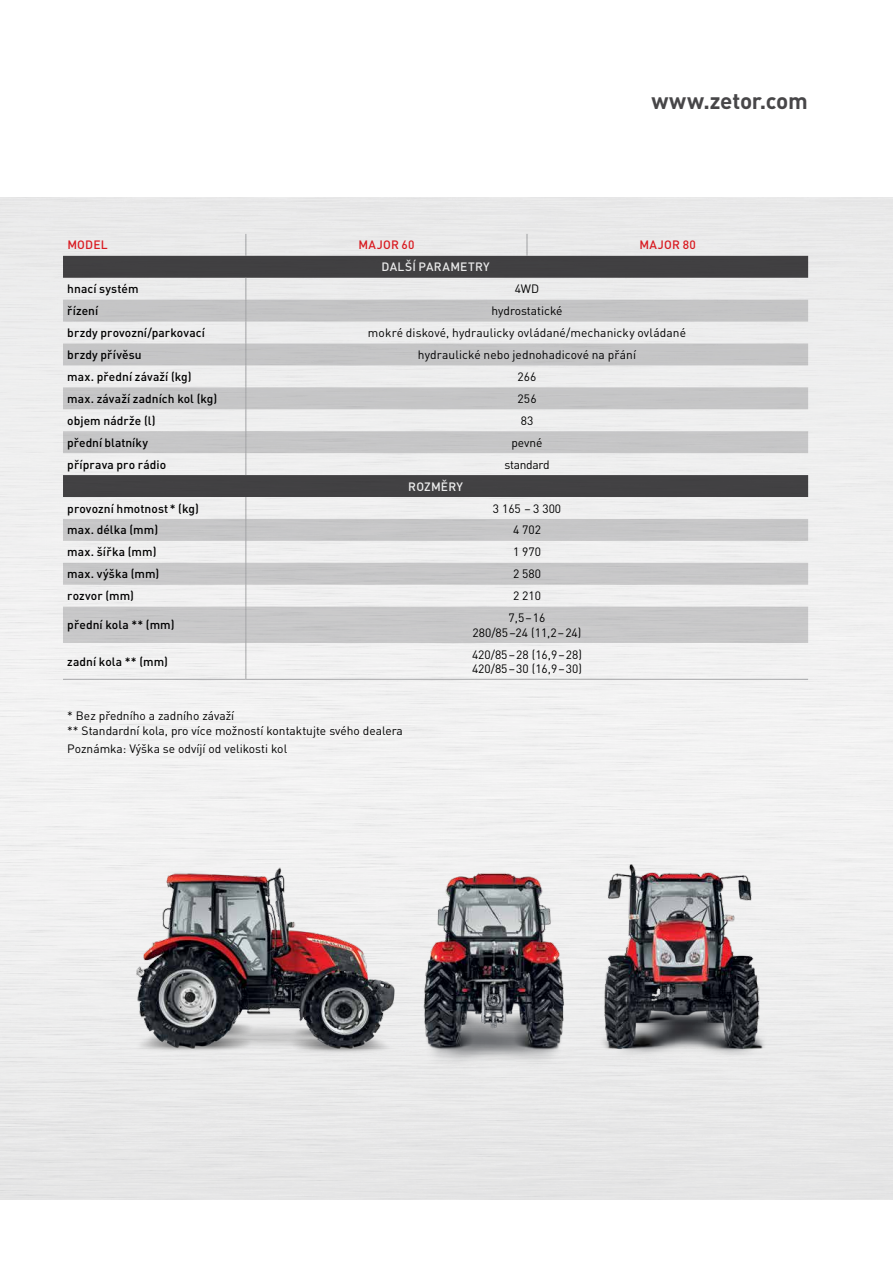
<style>
.page{position:relative;width:893px;height:1263px;background:#fff}
.page>*{position:absolute;margin:0;border:0;box-sizing:border-box;transform-origin:0 0}
.t1{font:700 22.5px "DIN Pro";letter-spacing:-.015em;color:#474648}
.t2{font:12px/14.4px "DIN Pro";color:#000}
.t3{font:500 12px "DIN Pro";letter-spacing:.005em;color:#000}
.t4{font:500 12px "DIN Pro";letter-spacing:.02em;color:#fff}
.t5{font:500 12px "DIN Pro";letter-spacing:.02em;color:#ed1d24}
.t6{font:12px "DIN Pro";letter-spacing:-.02em;color:#000}
</style>
<div class="page">
<svg style="left:63px;top:256px;width:745px;height:44px;background:#969597"></svg>
<svg style="left:63px;top:300px;width:745px;height:343px;fill:#c9c9ca"></svg>
<svg style="left:246px;top:497px;width:1px;height:110px"></svg>
<hr style="left:246px;top:607px;width:1px;height:36px;background:#aeafb1">
<hr style="left:246px;top:643px;width:1px;height:36px;background:#aeafb1">
<svg style="left:246px;top:234px;width:1px;height:22px"></svg>
<svg style="left:527px;top:234px;width:1px;height:22px"></svg>
<svg style="left:246px;top:278px;width:1px;height:197px"></svg>
<hr style="left:63px;top:679px;width:183px;height:1px;background:#aeafb1">
<hr style="left:246px;top:679px;width:205px;height:1px;background:#aeafb1">
<hr style="left:451px;top:679px;width:76px;height:1px;background:#aeafb1">
<hr style="left:527px;top:679px;width:77px;height:1px;background:#aeafb1">
<hr style="left:604px;top:679px;width:204px;height:1px;background:#aeafb1">
<img style="left:66px;top:792px;width:782px;height:331px">
<h1 class="t1" style="left:651px;top:86px;width:158px">www.zetor.com</h1>
<p class="t5" style="left:67px;top:237px;width:42px">MODEL</p>
<p class="t5" style="left:358px;top:237px;width:58px">MAJOR 60</p>
<p class="t5" style="left:639px;top:237px;width:58px">MAJOR 80</p>
<p class="t4" style="left:381px;top:259px;width:110px">DALŠÍ PARAMETRY</p>
<p class="t3" style="left:67px;top:281px;width:73px">hnací systém</p>
<p class="t2" style="left:515px;top:281px;width:26px">4WD</p>
<p class="t3" style="left:67px;top:303px;width:33px">řízení</p>
<p class="t2" style="left:491px;top:303px;width:73px">hydrostatické</p>
<p class="t3" style="left:67px;top:325px;width:139px">brzdy provozní/parkovací</p>
<p class="t2" style="left:368px;top:325px;width:320px">mokré diskové, hydraulicky ovládané/mechanicky ovládané</p>
<p class="t3" style="left:67px;top:347px;width:76px">brzdy přívěsu</p>
<p class="t2" style="left:418px;top:347px;width:220px">hydraulické nebo jednohadicové na přání</p>
<p class="t3" style="left:67px;top:368px;width:126px">max. přední závaží (kg)</p>
<p class="t2" style="left:518px;top:369px;width:20px">266</p>
<p class="t3" style="left:67px;top:390px;width:152px">max. závaží zadních kol (kg)</p>
<p class="t2" style="left:517px;top:391px;width:21px">256</p>
<p class="t3" style="left:67px;top:412px;width:90px">objem nádrže (l)</p>
<p class="t2" style="left:521px;top:413px;width:14px">83</p>
<p class="t3" style="left:67px;top:434px;width:82px">přední blatníky</p>
<p class="t2" style="left:511px;top:435px;width:33px">pevné</p>
<p class="t3" style="left:67px;top:456px;width:100px">příprava pro rádio</p>
<p class="t6" style="left:504px;top:456px;width:47px">standard</p>
<p class="t4" style="left:408px;top:478px;width:48px">Rozm ěry</p>
<p class="t3" style="left:67px;top:500px;width:133px">provozní hmotnost* (kg)</p>
<p class="t2" style="left:493px;top:500px;width:70px">3 165 –3 300</p>
<p class="t3" style="left:67px;top:522px;width:92px">max. délka (mm)</p>
<p class="t2" style="left:513px;top:522px;width:30px">4 702</p>
<p class="t3" style="left:67px;top:544px;width:91px">max. šířka (mm)</p>
<p class="t2" style="left:513px;top:544px;width:30px">1 970</p>
<p class="t3" style="left:67px;top:566px;width:94px">max. výška (mm)</p>
<p class="t2" style="left:513px;top:566px;width:30px">2 580</p>
<p class="t3" style="left:67px;top:588px;width:68px">rozvor (mm)</p>
<p class="t2" style="left:513px;top:588px;width:30px">2 210</p>
<p class="t3" style="left:67px;top:617px;width:109px">přední kola ** (mm)</p>
<p class="t2" style="left:473px;top:610px;width:110px;text-align:center">7,5–16<br>280/85–24 (11,2–24)</p>
<p class="t3" style="left:67px;top:653px;width:102px">zadní kola ** (mm)</p>
<p class="t2" style="left:472px;top:646px;width:112px">420/85–28 (16,9–28)<br>420/85–30 (16,9–30)</p>
<p class="t2" style="left:67px;top:708px;width:337px">* Bez předního a zadního závaží<br>** Standardní kola, pro více možností kontaktujte svého dealera</p>
<p class="t2" style="left:67px;top:741px;width:221px">Poznámka: Výška se odvíjí od velikosti kol</p>
</div>
